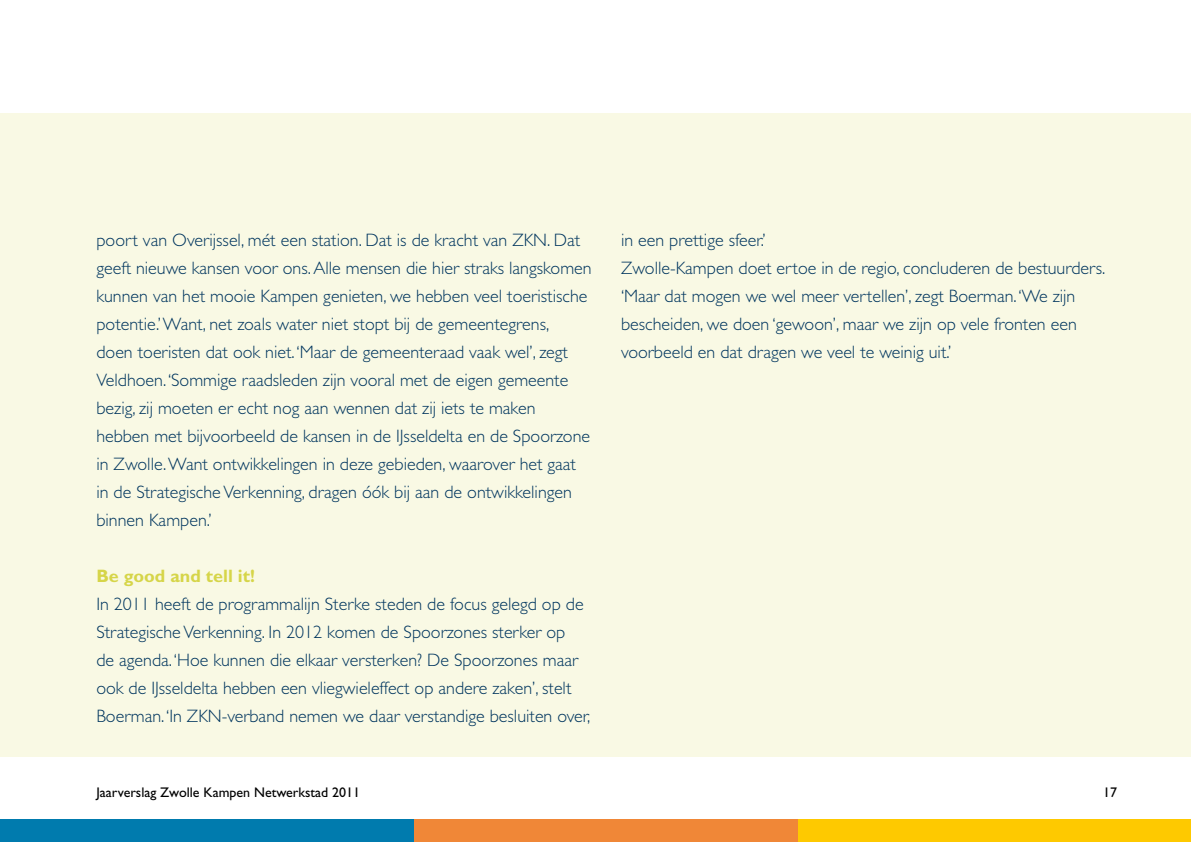
<style>
.page{position:relative;width:1191px;height:842px;background:#fff}
.page>*{position:absolute;margin:0;border:0;box-sizing:border-box;transform-origin:0 0}
.t1{font:300 18px/28px "Gill Sans";color:#00355e}
.t2{font:700 18px "Gill Sans";color:#d6d549}
.t3{font:14px "Gill Sans";color:#000}
</style>
<div class="page">
<div style="left:0;top:113px;width:1191px;height:644px;background:#f9f9e4"></div>
<div style="left:413px;top:819px;width:385px;height:23px;background:#f08737"></div>
<div style="left:798px;top:819px;width:393px;height:23px;background:#fec900"></div>
<div style="left:0;top:819px;width:413px;height:23px;background:#007bae"></div>
<p class="t1" style="left:96px;top:226px;width:497px">poort van Overijssel, mét een station. Dat is de kracht van ZKN. Dat geeft nieuwe kansen voor ons. Alle mensen die hier straks langskomen kunnen van het mooie Kampen genieten, we hebben veel toeristische potentie.’ Want, net zoals water niet stopt bij de gemeentegrens,<br>doen toeristen dat ook niet. ‘Maar de gemeenteraad vaak wel’, zegt Veldhoen. ‘Sommige raadsleden zijn vooral met de eigen gemeente bezig, zij moeten er echt nog aan wennen dat zij iets te maken hebben met bijvoorbeeld de kansen in de IJsseldelta en de Spoorzone in Zwolle. Want ontwikkelingen in deze gebieden, waarover het gaat in de Strategische Verkenning, dragen óók bij aan de ontwikkelingen binnen Kampen.’</p>
<p class="t2" style="left:96px;top:565px;width:160px">Be good and tell it!</p>
<p class="t1" style="left:96px;top:590px;width:495px">In 2011 heeft de programmalijn Sterke steden de focus gelegd op de Strategische Verkenning. In 2012 komen de Spoorzones sterker op<br>de agenda. ‘Hoe kunnen die elkaar versterken? De Spoorzones maar ook de IJsseldelta hebben een vliegwieleffect op andere zaken’, stelt Boerman. ‘In ZKN-verband nemen we daar verstandige besluiten over,</p>
<p class="t1" style="left:621px;top:226px;width:486px">in een prettige sfeer.’<br>Zwolle-Kampen doet ertoe in de regio, concluderen de bestuurders. ‘Maar dat mogen we wel meer vertellen’, zegt Boerman. ‘We zijn bescheiden, we doen ‘gewoon’, maar we zijn op vele fronten een voorbeeld en dat dragen we veel te weinig uit.’</p>
<p class="t3" style="left:96px;top:784px;width:265px">Jaarverslag Zwolle Kampen Netwerkstad 2011</p>
<p class="t3" style="left:1103px;top:784px;width:15px">17</p>
</div>
